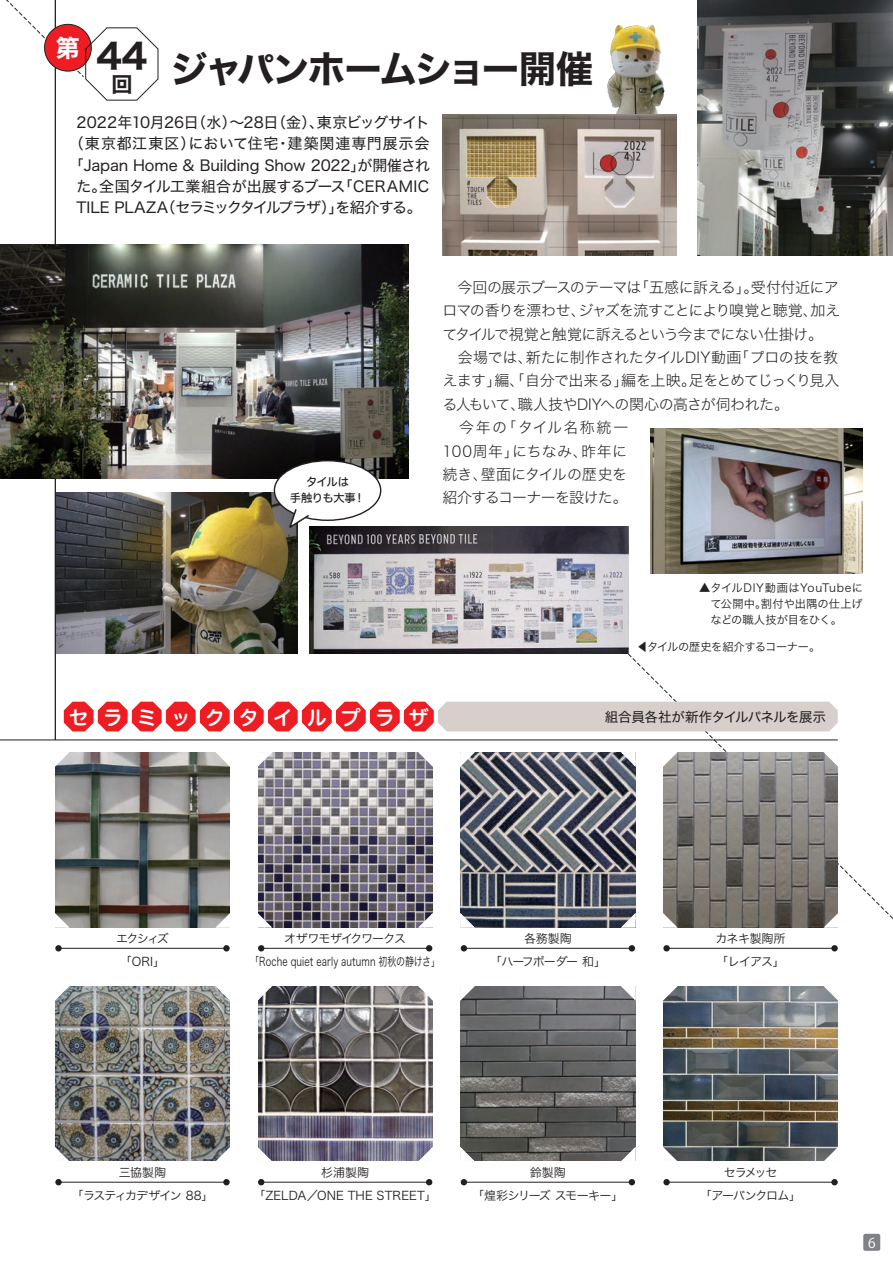
<style>
.page{position:relative;width:893px;height:1263px;background:#fff}
.page>*{position:absolute;margin:0;border:0;box-sizing:border-box;transform-origin:0 0}
.t1{font:37.5px "Hira Kaku Std W7";letter-spacing:-.07em;color:#231f20}
.t2{font:34.5px "Hira Kaku Std W7";color:#231f20}
.t3{font:21px "Hira Kaku Std W7";color:#231f20}
.t4{font:19.5px "Hira Maru Std W6";letter-spacing:.745em;color:#fff}
.t5{font:15px/23.4px "Hira Kaku Std W2";letter-spacing:-.035em;color:#231f20}
.t6{font:15px/21.3px "Hira Kaku Std W4";letter-spacing:-.01em;color:#231f20;text-align:center}
.t7{font:13.65px "Koz Go Pro";color:#fff}
.t8{font:13.5px "Hira Kaku Std W4";letter-spacing:-.03em;color:#231f20}
.t9{font:12px/23.4px "Hira Kaku Std W3";color:#231f20;text-align:center}
.t10{font:12px/23.4px "Hira Kaku Std W3";letter-spacing:-.075em;color:#231f20;text-align:center}
.t11{font:12px/23.4px "Hira Kaku Std W3";letter-spacing:-.055em;color:#231f20;text-align:center}
.t12{font:12px/23.4px "Hira Kaku Std W3";letter-spacing:-.065em;color:#231f20;text-align:center}
.t13{font:12px/23.4px "Hira Kaku Std W3";letter-spacing:-.09em;color:#231f20;text-align:center}
.t14{font:12px/23.4px "Hira Kaku Std W3";letter-spacing:-.03em;color:#231f20}
.t15{font:12px/23.4px "Hira Kaku Std W3";letter-spacing:-.135em;color:#231f20;text-align:center}
.t16{font:11.25px/15.9px "Hira Kaku Std W3";letter-spacing:-.015em;color:#231f20;text-align:justify}
.t17{font:11.25px "Hira Kaku Std W3";letter-spacing:-.035em;color:#231f20}
.t18{font:11.25px/15.9px "Hira Maru Std W5";letter-spacing:-.04em;color:#231f20;text-align:center}
.s1{font-family:"Koz Go Pr 6 N"}
</style>
<div class="page">
<img style="left:0;top:0;width:893px;height:1251px">
<h2 class="t2" style="left:56px;top:29px;width:93px"><sup>第</sup> 44</h2>
<h3 class="t3" style="left:111px;top:68px;width:22px">回</h3>
<h1 class="t1" style="left:171px;top:40px;width:424px">ジャパンホームショー開催</h1>
<p class="t6" style="left:69px;top:112px;width:363px">2022年10月26日（水）～28日（金）、東京ビッグサイト（東京都江東区）において住宅・建築関連専門展示会「Japan Home &amp; Building Show 2022」が開催された。全国タイル工業組合が出展するブース「CERAMIC TILE PLAZA（セラミックタイルプラザ）」を紹介する。</p>
<p class="t18" style="left:290px;top:473px;width:77px">タイルは<br>手触りも大事！</p>
<p class="t5" style="left:442px;top:275px;width:399px">　今回の展示ブースのテーマは「五感に訴える」。受付付近にアロマの香りを漂わせ、ジャズを流すことにより嗅覚と聴覚、加えてタイルで視覚と触覚に訴えるという今までにない仕掛け。　会場では、新たに制作されたタイルDIY動画「プロの技を教えます」編、「自分で出来る」編を上映。足をとめてじっくり見入る人もいて、職人技やDIYへの関心の高さが伺われた。<br>　今年の「タイル名称統一<br>100周年」にちなみ、昨年に<br>続き、壁面にタイルの歴史を<br>紹介するコーナーを設けた。</p>
<p class="t16" style="left:710px;top:579px;width:154px;text-indent:-11px"><span class="s1">▲</span>タイルDIY動画はYouTubeにて公開中。割付や出隅の仕上げなどの職人技が目をひく。</p>
<p class="t17" style="left:637px;top:638px;width:185px"><span class="s1">◀</span>タイルの歴史を紹介するコーナー。</p>
<h3 class="t4" style="left:69px;top:703px;width:361px">セラミックタイルプラザ</h3>
<p class="t8" style="left:605px;top:707px;width:223px">組合員各社が新作タイルパネルを展示</p>
<p class="t15" style="left:116px;top:926px;width:54px">エクシィズ「ORI」</p>
<p class="t9" style="left:250px;top:926px;width:191px">オザワモザイクワークス<br>「Roche quiet early autumn 初秋の静けさ」</p>
<p class="t12" style="left:490px;top:926px;width:118px">各務製陶<br>「ハーフボーダー 和」</p>
<p class="t14" style="left:715px;top:926px;width:72px">カネキ製陶所「レイアス」</p>
<p class="t10" style="left:71px;top:1160px;width:144px">三協製陶<br>「ラスティカデザイン 88」</p>
<p class="t9" style="left:254px;top:1160px;width:185px">杉浦製陶<br>「ZELDA／ONE THE STREET」</p>
<p class="t11" style="left:472px;top:1160px;width:153px">鈴製陶<br>「煌彩シリーズ スモーキー」</p>
<p class="t13" style="left:700px;top:1160px;width:103px">セラメッセ<br>「アーバンクロム」</p>
<p class="t7" style="left:868px;top:1234px;width:9px">6</p>
</div>
